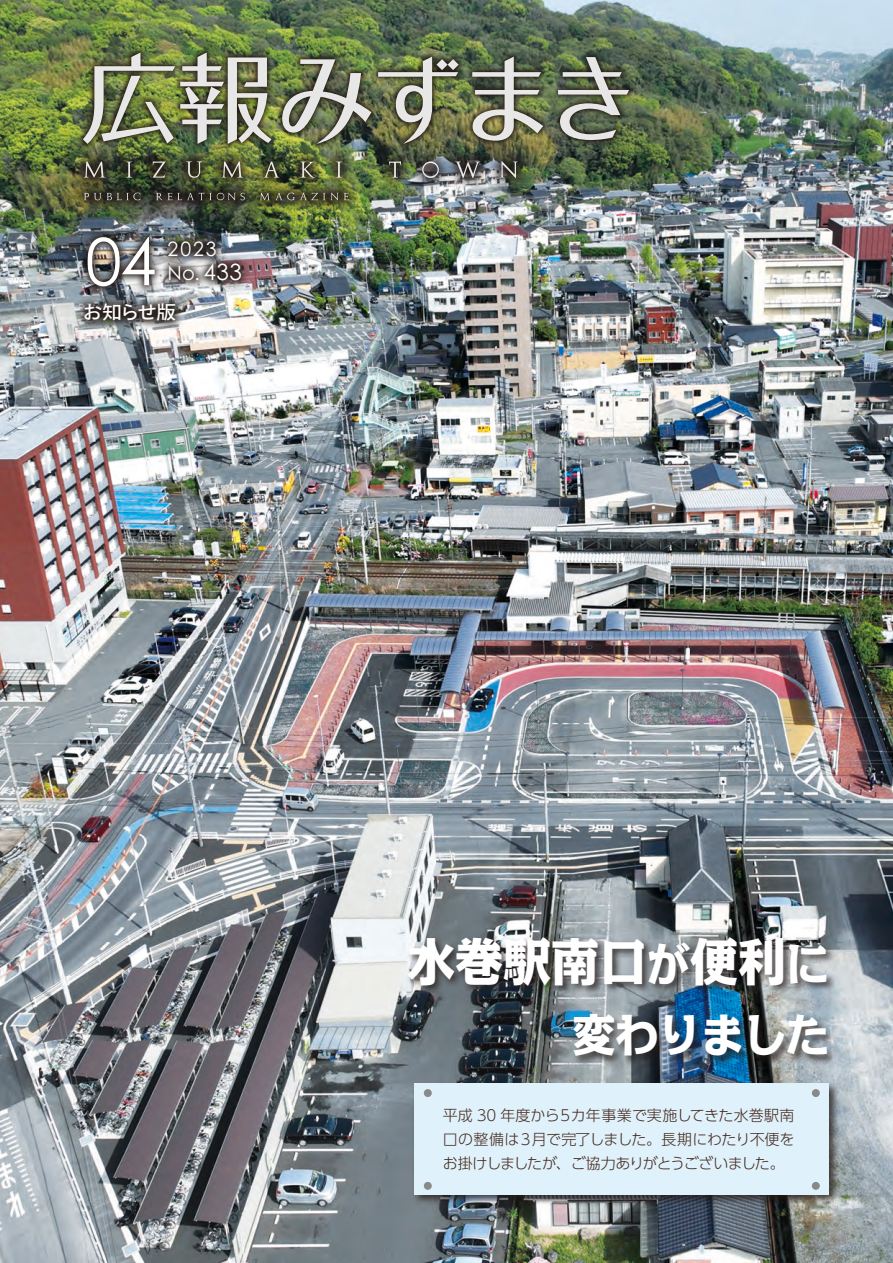
<style>
.page{position:relative;width:893px;height:1263px;background:#fff}
.page>*{position:absolute;margin:0;border:0;box-sizing:border-box;transform-origin:0 0}
.t1{font:65.25px "Century Gothic Pro";color:#fff}
.t2{font:800 50.7px "Kakumin Pro";color:#fff;scale:.95 1}
.t3{font:800 45px "Kakumin Pro";color:#fff;scale:.95 1}
.t4{font:22.5px "Century Gothic Pro";color:#fff}
.t5{font:19.95px "Century Gothic Pro";color:#fff}
.t6{font:19.5px "Century Gothic Pro";color:#fff}
.t7{font:500 18.6px "Ryo Gothic Plus N";letter-spacing:-.06em;color:#fff;scale:1.05 1}
.t8{font:300 15px/24px "UD Shin Go Pro";letter-spacing:-.05em;color:#4a2c20;text-align:justify}
.s1{font-size:45px}
</style>
<div class="page">
<img style="left:0;top:0;width:893px;height:1263px">
<img style="left:70px;top:148px;width:461px;height:66px">
<svg style="left:83px;top:162px;width:23px;height:16px"></svg>
<svg style="left:126px;top:162px;width:7px;height:16px"></svg>
<svg style="left:153px;top:161px;width:13px;height:17px"></svg>
<svg style="left:185px;top:161px;width:18px;height:17px"></svg>
<svg style="left:263px;top:162px;width:17px;height:16px"></svg>
<svg style="left:300px;top:162px;width:16px;height:16px"></svg>
<svg style="left:389px;top:161px;width:12px;height:17px"></svg>
<svg style="left:455px;top:161px;width:26px;height:17px"></svg>
<svg style="left:499px;top:161px;width:19px;height:17px"></svg>
<svg style="left:221px;top:162px;width:22px;height:16px"></svg>
<svg style="left:335px;top:162px;width:7px;height:16px"></svg>
<svg style="left:422px;top:161px;width:17px;height:17px"></svg>
<svg style="left:83px;top:193px;width:57px;height:7px"></svg>
<svg style="left:156px;top:192px;width:89px;height:9px"></svg>
<svg style="left:260px;top:192px;width:89px;height:9px"></svg>
<img style="left:77px;top:46px;width:558px;height:104px">
<img style="left:282px;top:59px;width:89px;height:85px">
<img style="left:472px;top:57px;width:71px;height:84px">
<svg style="left:558px;top:57px;width:71px;height:83px;background:#7a8270"></svg>
<img style="left:83px;top:53px;width:189px;height:91px">
<img style="left:378px;top:57px;width:81px;height:87px">
<svg style="left:207px;top:255px;width:43px;height:35px"></svg>
<svg style="left:164px;top:232px;width:61px;height:34px;background:#525353"></svg>
<svg style="left:164px;top:257px;width:43px;height:33px"></svg>
<img style="left:78px;top:227px;width:86px;height:67px">
<svg style="left:75px;top:294px;width:110px;height:37px;background:#727273"></svg>
<div style="left:406px;top:935px;width:432px;height:132px;background:#231916;opacity:.75"></div>
<div style="left:412px;top:1081px;width:428px;height:125px;background:#231916;opacity:.75"></div>
<div style="left:414px;top:1084px;width:415px;height:111px;background:#dff2fc"></div>
<div style="left:424px;top:1089px;width:8px;height:8px;background:#898989;border-radius:50%"></div>
<div style="left:424px;top:1182px;width:8px;height:8px;background:#898989;border-radius:50%"></div>
<div style="left:812px;top:1089px;width:8px;height:8px;background:#898989;border-radius:50%"></div>
<div style="left:812px;top:1182px;width:8px;height:8px;background:#898989;border-radius:50%"></div>
<h1 class="t1" style="left:86px;top:222px;width:72px">04</h1>
<h3 class="t5" style="left:168px;top:236px;width:51px">2023</h3>
<p class="t7" style="left:83px;top:301px;width:90px">お知らせ版</p>
<h3 class="t4" style="left:204px;top:259px;width:40px">433</h3>
<h3 class="t6" style="left:168px;top:261px;width:34px">No.</h3>
<h2 class="t2" style="left:407px;top:921px;width:446px">水巻駅南口<span class="s1">が</span>便利<span class="s1">に</span></h2>
<h3 class="t3" style="left:573px;top:999px;width:271px">変わりました</h3>
<p class="t8" style="left:443px;top:1103px;width:353px">平成 30 年度から５カ年事業で実施してきた水巻駅南口の整備は３月で完了しました。長期にわたり不便をお掛けしましたが、ご協力ありがとうございました。</p>
</div>
